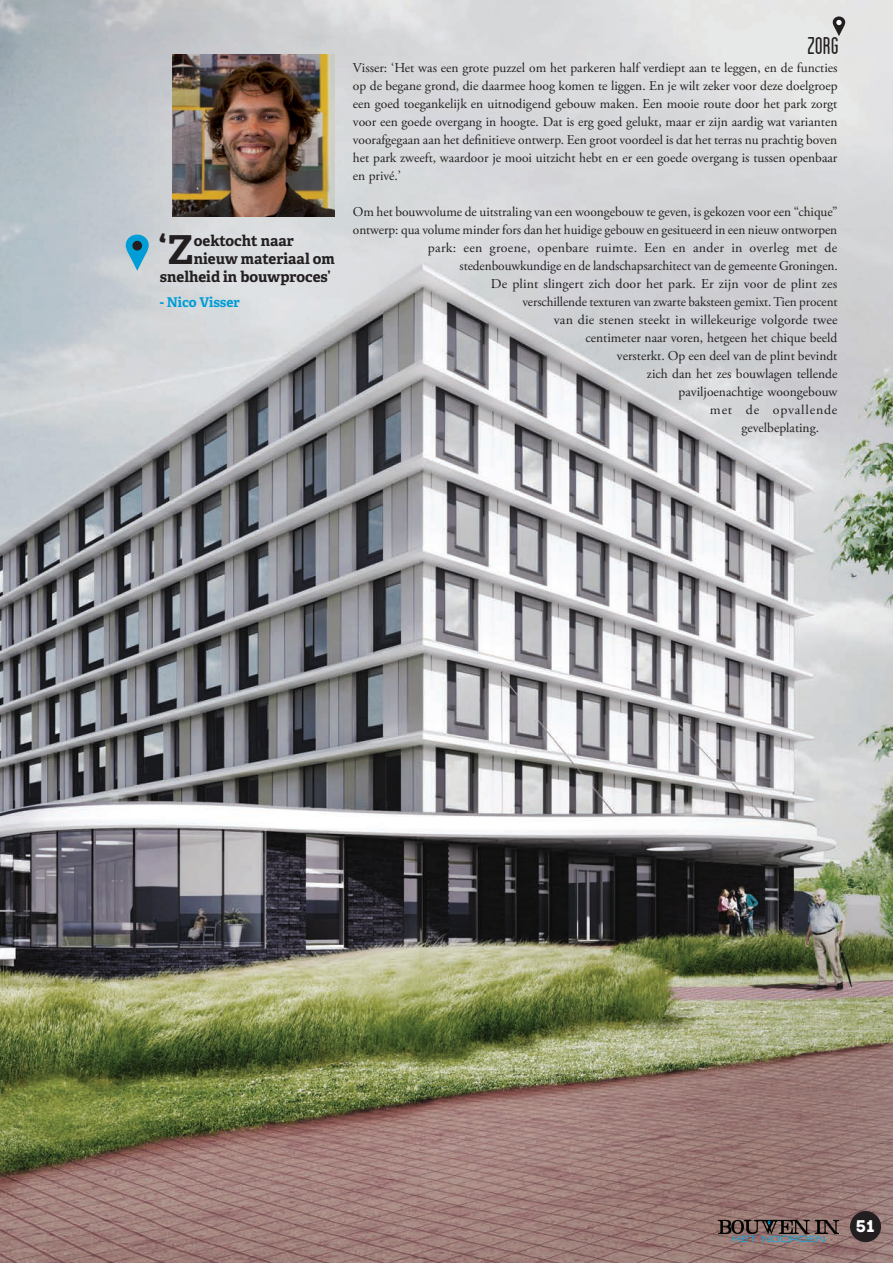
<style>
.page{position:relative;width:893px;height:1263px;background:#fff}
.page>*{position:absolute;margin:0;border:0;box-sizing:border-box;transform-origin:0 0}
.Quotes{font:700 39.9px "Adelle Basic";color:#231f20}
.t1{font:condensed 25.5px "Blanch";color:#231f20}
.t2{font:18px "Archive";color:#fff}
.Quotes-2{font:700 15px "Adelle Basic";color:#231f20}
.Main_Paragraphs{font:13.5px/18px "Adobe Garamond Pro";color:#231f20;text-align:justify}
.Main_Paragraphs-2{font:13.5px "Adobe Garamond Pro";letter-spacing:.02em;color:#231f20}
.Main_Paragraphs-3{font:13.5px "Adobe Garamond Pro";letter-spacing:.055em;color:#231f20}
.Quotes-3{font:700 13.5px "Adelle Basic";color:#009dd6}
</style>
<div class="page">
<img style="left:0;top:0;width:893px;height:1263px">
<svg style="left:126px;top:235px;width:23px;height:36px"></svg>
<div style="left:132px;top:241px;width:10px;height:9px;background:#231f20;border-radius:50%"></div>
<img style="left:173px;top:55px;width:162px;height:162px">
<svg style="left:833px;top:16px;width:12px;height:20px"></svg>
<svg style="left:836px;top:20px;width:6px;height:5px"></svg>
<svg style="left:718px;top:1220px;width:121px;height:22px;background:#685d5d"></svg>
<div style="left:850px;top:1211px;width:31px;height:31px;background:#231f20;border-radius:50%"></div>
<p class="Quotes" style="left:158px;top:224px;width:37px">‘Z</p>
<p class="Quotes-2" style="left:194px;top:231px;width:102px">oektocht naar</p>
<p class="Quotes-2" style="left:194px;top:249px;width:142px">nieuw materiaal om</p>
<p class="Quotes-2" style="left:160px;top:267px;width:173px">snelheid in bouwproces’</p>
<p class="Quotes-3" style="left:160px;top:293px;width:82px">- Nico Visser</p>
<h2 class="t1" style="left:807px;top:32px;width:33px">Zorg</h2>
<p class="Main_Paragraphs" style="left:353px;top:59px;width:486px">Visser: ‘Het was een grote puzzel om het parkeren half verdiept aan te leggen, en de functies op de begane grond, die daarmee hoog komen te liggen. En je wilt zeker voor deze doelgroep een goed toegankelijk en uitnodigend gebouw maken. Een mooie route door het park zorgt voor een goede overgang in hoogte. Dat is erg goed gelukt, maar er zijn aardig wat varianten voorafgegaan aan het definitieve ontwerp. Een groot voordeel is dat het terras nu prachtig boven het park zweeft, waardoor je mooi uitzicht hebt en er een goede overgang is tussen openbaar en privé.’</p>
<p class="Main_Paragraphs" style="left:353px;top:203px;width:486px">Om het bouwvolume de uitstraling van een woongebouw te geven, is gekozen voor een “chique”</p>
<p class="Main_Paragraphs" style="left:353px;top:221px;width:486px">ontwerp: qua volume minder fors dan het huidige gebouw en gesitueerd in een nieuw ontworpen</p>
<p class="Main_Paragraphs-2" style="left:428px;top:240px;width:411px">park: een groene, openbare ruimte. Een en ander in overleg met de</p>
<p class="Main_Paragraphs" style="left:459px;top:257px;width:380px">stedenbouwkundige en de landschapsarchitect van de gemeente Groningen.</p>
<p class="Main_Paragraphs" style="left:491px;top:275px;width:348px">De plint slingert zich door het park. Er zijn voor de plint zes</p>
<p class="Main_Paragraphs" style="left:522px;top:293px;width:317px">verschillende texturen van zwarte baksteen gemixt. Tien procent</p>
<p class="Main_Paragraphs" style="left:554px;top:311px;width:285px">van die stenen steekt in willekeurige volgorde twee</p>
<p class="Main_Paragraphs" style="left:585px;top:329px;width:253px">centimeter naar voren, hetgeen het chique beeld</p>
<p class="Main_Paragraphs" style="left:617px;top:347px;width:222px">versterkt. Op een deel van de plint bevindt</p>
<p class="Main_Paragraphs" style="left:647px;top:365px;width:192px">zich dan het zes bouwlagen tellende</p>
<p class="Main_Paragraphs" style="left:678px;top:383px;width:161px">paviljoenachtige woongebouw</p>
<p class="Main_Paragraphs-3" style="left:710px;top:402px;width:129px">met de opvallende</p>
<p class="Main_Paragraphs" style="left:741px;top:419px;width:79px">gevelbeplating.</p>
<p class="t2" style="left:856px;top:1216px;width:20px">51</p>
</div>
